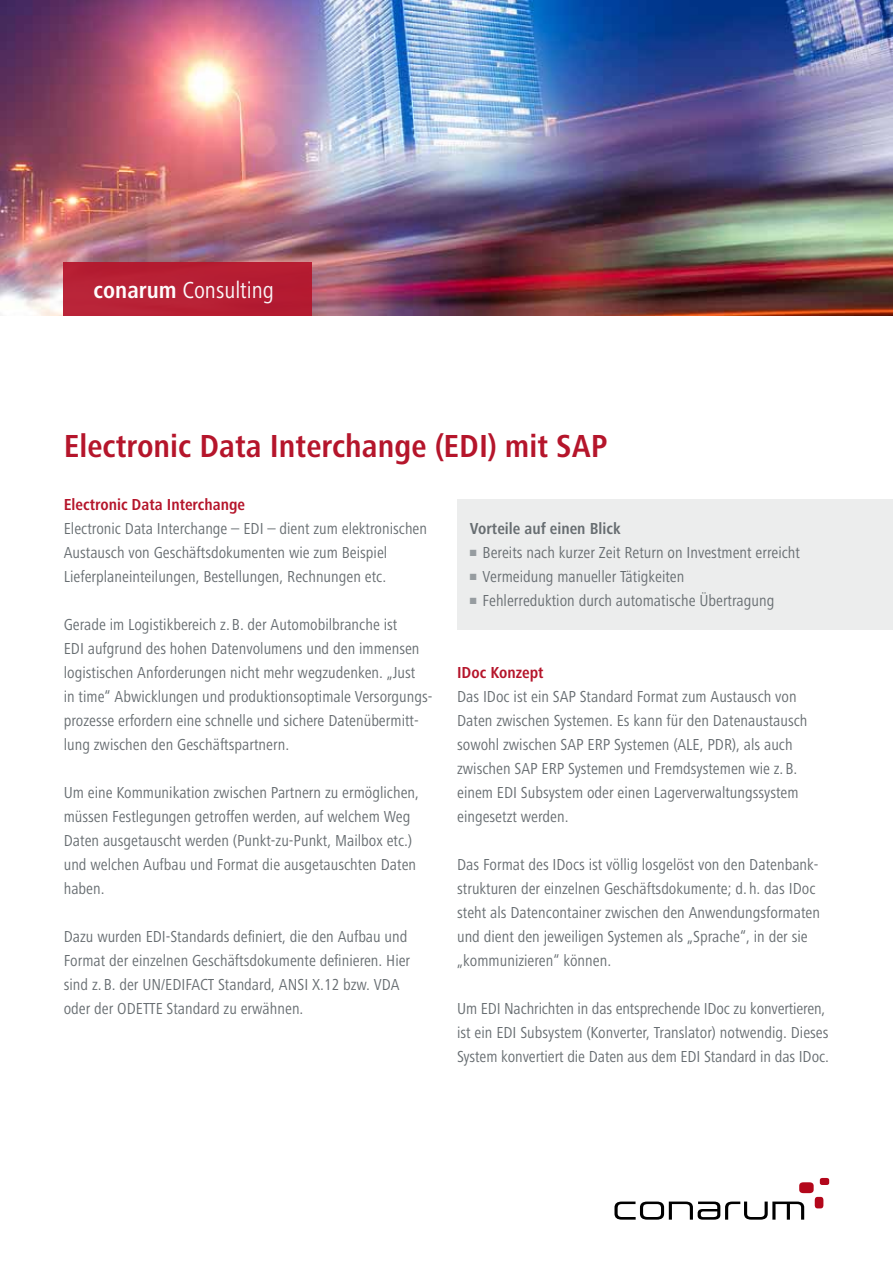
<style>
.page{position:relative;width:893px;height:1263px;background:#fff}
.page>*{position:absolute;margin:0;border:0;box-sizing:border-box;transform-origin:0 0}
.t1{font:700 condensed 33px "Frutiger Next LT";color:#b5152b}
.t2{font:condensed 24px "Frutiger Next LT";color:#fff}
.t3{font:condensed 16.5px/24px "Frutiger Next LT";color:#676d71}
.t4{font:700 condensed 16.5px "Frutiger Next LT";color:#b5152b}
.t5{font:700 condensed 16.5px "Frutiger Next LT";color:#676d71}
.s1{font-weight:700}
.s2{color:#969ca0}
</style>
<div class="page">
<svg style="left:614px;top:1201px;width:190px;height:18px"></svg>
<div style="left:815px;top:1197px;width:8px;height:11px;background:#b3071b;border-radius:3px"></div>
<svg style="left:799px;top:1182px;width:15px;height:11px"></svg>
<div style="left:820px;top:1178px;width:9px;height:7px;background:#b3071b;border-radius:3px"></div>
<img style="left:0;top:0;width:893px;height:316px">
<div style="left:64px;top:263px;width:248px;height:53px;background:#b71e33"></div>
<div style="left:457px;top:499px;width:436px;height:131px;background:#eceded"></div>
<h2 class="t2" style="left:94px;top:277px;width:182px"><span class="s1">conarum</span> Consulting</h2>
<h1 class="t1" style="left:64px;top:428px;width:545px">Electronic Data Interchange (EDI) mit SAP</h1>
<p class="t4" style="left:64px;top:495px;width:183px">Electronic Data Interchange</p>
<p class="t3" style="left:64px;top:517px;width:365px">Electronic Data Interchange – EDI – dient zum elektronischen<br>Austausch von Geschäftsdokumenten wie zum Beispiel<br>Lieferplaneinteilungen, Bestellungen, Rechnungen etc.</p>
<p class="t3" style="left:64px;top:613px;width:370px">Gerade im Logistikbereich z. B. der Automobilbranche ist<br>EDI aufgrund des hohen Datenvolumens und den immensen logistischen Anforderungen nicht mehr wegzudenken. „Just<br>in time“ Abwicklungen und produktionsoptimale Versorgungs&shy;prozesse erfordern eine schnelle und sichere Datenübermitt&shy;lung zwischen den Geschäftspartnern.</p>
<p class="t3" style="left:64px;top:781px;width:357px">Um eine Kommunikation zwischen Partnern zu ermöglichen, müssen Festlegungen getroffen werden, auf welchem Weg Daten ausgetauscht werden (Punkt-zu-Punkt, Mailbox etc.) und welchen Aufbau und Format die ausgetauschten Daten haben.</p>
<p class="t3" style="left:64px;top:925px;width:348px">Dazu wurden EDI-Standards definiert, die den Aufbau und Format der einzelnen Geschäftsdokumente definieren. Hier sind z. B. der UN/EDIFACT Standard, ANSI X.12 bzw. VDA oder der ODETTE Standard zu erwähnen.</p>
<p class="t5" style="left:470px;top:519px;width:152px">Vorteile auf einen Blick</p>
<p class="t3" style="left:470px;top:541px;width:332px"><span class="s2">■</span> Bereits nach kurzer Zeit Return on Investment erreicht</p>
<p class="t3" style="left:470px;top:565px;width:216px"><span class="s2">■</span> Vermeidung manueller Tätigkeiten</p>
<p class="t3" style="left:470px;top:589px;width:306px"><span class="s2">■</span> Fehlerreduktion durch automatische Übertragung</p>
<p class="t4" style="left:457px;top:663px;width:88px">IDoc Konzept</p>
<p class="t3" style="left:457px;top:685px;width:352px">Das IDoc ist ein SAP Standard Format zum Austausch von Daten zwischen Systemen. Es kann für den Datenaustausch sowohl zwischen SAP ERP Systemen (ALE, PDR), als auch zwischen SAP ERP Systemen und Fremdsystemen wie z. B. einem EDI Subsystem oder einen Lagerverwaltungssystem eingesetzt werden.</p>
<p class="t3" style="left:457px;top:853px;width:364px">Das Format des IDocs ist völlig losgelöst von den Datenbank&shy;strukturen der einzelnen Geschäftsdokumente; d. h. das IDoc steht als Datencontainer zwischen den Anwendungsformaten und dient den jeweiligen Systemen als „Sprache“, in der sie „kommunizieren“ können.</p>
<p class="t3" style="left:457px;top:997px;width:373px">Um EDI Nachrichten in das entsprechende IDoc zu konvertieren, ist ein EDI Subsystem (Konverter, Translator) notwendig. Dieses<br>System konvertiert die Daten aus dem EDI Standard in das IDoc.</p>
</div>
